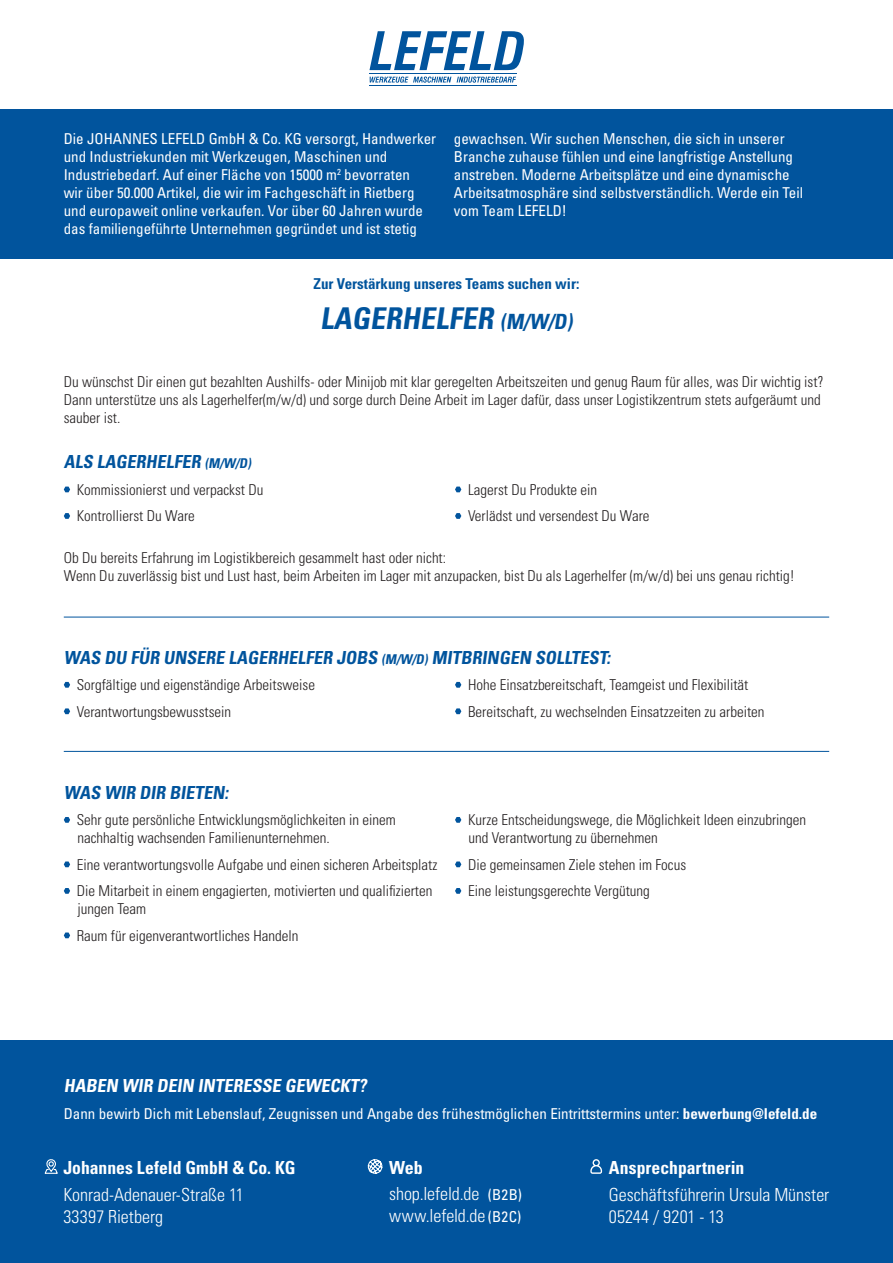
<style>
.page{position:relative;width:893px;height:1263px;background:#fff}
.page>*{position:absolute;margin:0;border:0;box-sizing:border-box;transform-origin:0 0}
.t1{font:700 condensed 30px "Univers LT Std";color:#01549d}
.t2{font:300 condensed 18px/22.5px "Univers LT Std";letter-spacing:-.005em;color:#fff}
.t3{font:700 condensed 18px "Univers LT Std";color:#01549d}
.t4{font:700 condensed 18px "Univers LT Std";color:#fff}
.t5{font:300 condensed 15px/26.5px "Univers LT Std";color:#231f20}
.t6{font:condensed 15px/18px "Univers LT Std";color:#fff}
.t7{font:700 condensed 15px "Univers LT Std";color:#01549d}
.s1{font-size:21px}
.s2{font-size:13.5px}
.s3{font-weight:700}
.s4{font-weight:400;font-size:15px}
</style>
<div class="page">
<div style="left:0;top:1041px;width:893px;height:222px;background:#01549d"></div>
<svg style="left:44px;top:1159px;width:14px;height:15px"></svg>
<svg style="left:367px;top:1159px;width:16px;height:15px"></svg>
<svg style="left:590px;top:1159px;width:12px;height:15px"></svg>
<div style="left:0;top:109px;width:893px;height:150px;background:#01549d"></div>
<svg style="left:369px;top:31px;width:155px;height:39px"></svg>
<svg style="left:370px;top:77px;width:81px;height:6px"></svg>
<svg style="left:457px;top:77px;width:59px;height:6px"></svg>
<hr style="left:369px;top:85px;width:148px;height:1px;background:#01549d">
<hr style="left:369px;top:73px;width:148px;height:1px;background:#01549d">
<hr style="left:64px;top:617px;width:765px;height:1px;background:#01549d">
<hr style="left:64px;top:751px;width:765px;height:1px;background:#01549d">
<svg style="left:64px;top:487px;width:6px;height:5px"></svg>
<svg style="left:64px;top:513px;width:6px;height:6px"></svg>
<svg style="left:455px;top:487px;width:6px;height:5px"></svg>
<svg style="left:455px;top:513px;width:6px;height:6px"></svg>
<svg style="left:64px;top:682px;width:6px;height:6px"></svg>
<svg style="left:64px;top:708px;width:6px;height:6px"></svg>
<svg style="left:455px;top:682px;width:6px;height:6px"></svg>
<svg style="left:455px;top:708px;width:6px;height:6px"></svg>
<svg style="left:64px;top:817px;width:6px;height:6px"></svg>
<svg style="left:64px;top:861px;width:6px;height:6px"></svg>
<svg style="left:64px;top:888px;width:6px;height:6px"></svg>
<svg style="left:64px;top:932px;width:6px;height:6px"></svg>
<svg style="left:455px;top:817px;width:6px;height:6px"></svg>
<svg style="left:455px;top:861px;width:6px;height:6px"></svg>
<svg style="left:455px;top:888px;width:6px;height:6px"></svg>
<p class="t6" style="left:64px;top:129px;width:374px">Die JOHANNES LEFELD GmbH &amp; Co. KG versorgt, Handwerker und Industriekunden mit Werkzeugen, Maschinen und Industriebedarf. Auf einer Fläche von 15000 m<sup>2</sup> bevorraten<br>wir über 50.000 Artikel, die wir im Fachgeschäft in Rietberg und europaweit online verkaufen. Vor über 60 Jahren wurde das familiengeführte Unternehmen gegründet und ist stetig</p>
<p class="t6" style="left:454px;top:129px;width:351px">gewachsen. Wir suchen Menschen, die sich in unserer Branche zuhause fühlen und eine langfristige Anstellung anstreben. Moderne Arbeitsplätze und eine dynamische Arbeitsatmosphäre sind selbstverständlich. Werde ein Teil vom Team LEFELD!</p>
<p class="t7" style="left:314px;top:274px;width:267px">Zur Verstärkung unseres Teams suchen wir:</p>
<h1 class="t1" style="left:320px;top:300px;width:257px">LAGERHELFER <span class="s1">(M/W/D)</span></h1>
<p class="t5" style="left:64px;top:373px;width:761px;line-height:18px">Du wünschst Dir einen gut bezahlten Aushilfs- oder Minijob mit klar geregelten Arbeitszeiten und genug Raum für alles, was Dir wichtig ist?<br>Dann unterstütze uns als Lagerhelfer(m/w/d) und sorge durch Deine Arbeit im Lager dafür, dass unser Logistikzentrum stets aufgeräumt und sauber ist.</p>
<p class="t3" style="left:64px;top:451px;width:191px">ALS LAGERHELFER <span class="s2">(M/W/D)</span></p>
<p class="t5" style="left:77px;top:476px;width:188px">Kommissionierst und verpackst Du<br>Kontrollierst Du Ware</p>
<p class="t5" style="left:468px;top:476px;width:183px">Lagerst Du Produkte ein<br>Verlädst und versendest Du Ware</p>
<p class="t5" style="left:64px;top:549px;width:733px;line-height:18px">Ob Du bereits Erfahrung im Logistikbereich gesammelt hast oder nicht:<br>Wenn Du zuverlässig bist und Lust hast, beim Arbeiten im Lager mit anzupacken, bist Du als Lagerhelfer (m/w/d) bei uns genau richtig!</p>
<p class="t3" style="left:64px;top:646px;width:551px">WAS DU FÜR UNSERE LAGERHELFER JOBS <span class="s2">(M/W/D)</span> MITBRINGEN SOLLTEST:</p>
<p class="t5" style="left:77px;top:672px;width:240px">Sorgfältige und eigenständige Arbeitsweise<br>Verantwortungsbewusstsein</p>
<p class="t5" style="left:468px;top:672px;width:298px">Hohe Einsatzbereitschaft, Teamgeist und Flexibilität<br>Bereitschaft, zu wechselnden Einsatzzeiten zu arbeiten</p>
<p class="t3" style="left:64px;top:781px;width:169px">WAS WIR DIR BIETEN:</p>
<p class="t5" style="left:77px;top:811px;width:320px;line-height:18px">Sehr gute persönliche Entwicklungsmöglichkeiten in einem nachhaltig wachsenden Familienunternehmen.</p>
<p class="t5" style="left:77px;top:851px;width:362px">Eine verantwortungsvolle Aufgabe und einen sicheren Arbeitsplatz<br>Die Mitarbeit in einem engagierten, motivierten und qualifizierten</p>
<p class="t5" style="left:77px;top:896px;width:223px">jungen Team<br>Raum für eigenverantwortliches Handeln</p>
<p class="t5" style="left:468px;top:811px;width:340px;line-height:18px">Kurze Entscheidungswege, die Möglichkeit Ideen einzubringen und Verantwortung zu übernehmen</p>
<p class="t5" style="left:468px;top:851px;width:220px">Die gemeinsamen Ziele stehen im Focus<br>Eine leistungsgerechte Vergütung</p>
<p class="t4" style="left:64px;top:1075px;width:308px">HABEN WIR DEIN INTERESSE GEWECKT?</p>
<p class="t6" style="left:64px;top:1104px;width:755px">Dann bewirb Dich mit Lebenslauf, Zeugnissen und Angabe des frühestmöglichen Eintrittstermins unter: <span class="s3">bewerbung@lefeld.de</span></p>
<p class="t4" style="left:63px;top:1156px;width:234px">Johannes Lefeld GmbH &amp; Co. KG</p>
<p class="t2" style="left:63px;top:1183px;width:182px">Konrad-Adenauer-Straße 11<br>33397 Rietberg</p>
<p class="t2" style="left:389px;top:1154px;width:134px;line-height:26.1px"><span class="s3">Web<br></span>shop.lefeld.de <span class="s4">(B2B)</span></p>
<p class="t2" style="left:389px;top:1204px;width:134px">www.lefeld.de <span class="s4">(B2C)</span></p>
<p class="t4" style="left:609px;top:1156px;width:137px">Ansprechpartnerin</p>
<p class="t2" style="left:609px;top:1183px;width:222px">Geschäftsführerin Ursula Münster<br>05244 / 9201 - 13</p>
</div>
